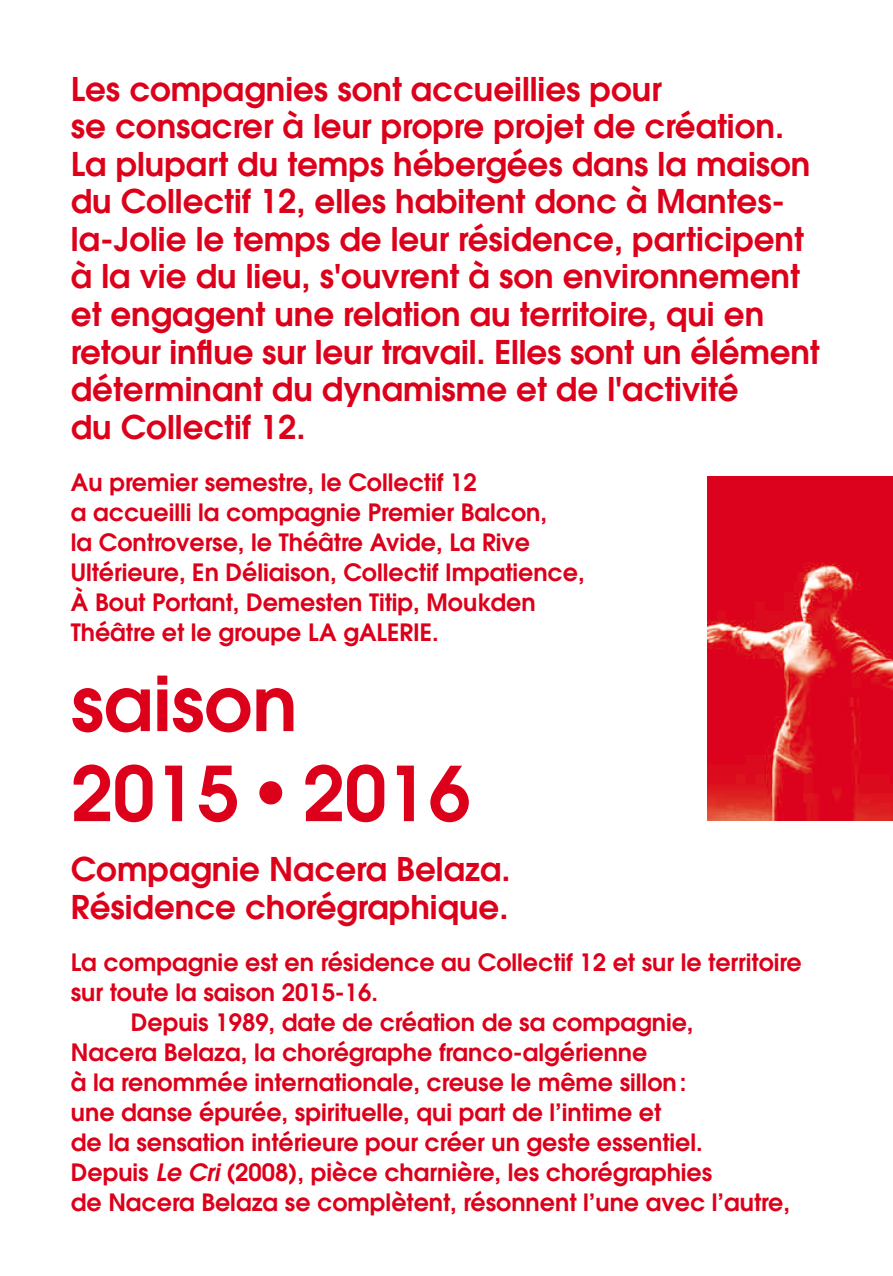
<style>
.page{position:relative;width:893px;height:1276px;background:#fff}
.page>*{position:absolute;margin:0;border:0;box-sizing:border-box;transform-origin:0 0}
.t1{font:600 75px/90px "ITC Avant Garde Pro";color:#dc001b}
.t2{font:600 32.5px/37.5px "ITC Avant Garde Pro";color:#dc001b}
.t3{font:600 23.75px/30px "ITC Avant Garde Pro";color:#dc001b}
.s1{font-style:italic}
</style>
<div class="page">
<img style="left:708px;top:476px;width:185px;height:344px">
<p class="t2" style="left:71px;top:70px;width:750px">Les compagnies sont accueillies pour<br>se consacrer à leur propre projet de création.<br>La plupart du temps hébergées dans la maison du Collectif 12, elles habitent donc à Mantes&shy;la-Jolie le temps de leur résidence, participent à la vie du lieu, s'ouvrent à son environnement et engagent une relation au territoire, qui en retour influe sur leur travail. Elles sont un élément déterminant du dynamisme et de l'activité<br>du Collectif 12.</p>
<p class="t3" style="left:71px;top:467px;width:515px">Au premier semestre, le Collectif 12<br>a accueilli la compagnie Premier Balcon,<br>la Controverse, le Théâtre Avide, La Rive Ultérieure, En Déliaison, Collectif Impatience, À Bout Portant, Demesten Titip, Moukden Théâtre et le groupe LA gALERIE.</p>
<h1 class="t1" style="left:71px;top:657px;width:401px">saison<br>2015•2016</h1>
<h2 class="t2" style="left:71px;top:850px;width:441px">Compagnie Nacera Belaza.<br>Résidence chorégraphique.</h2>
<p class="t3" style="left:71px;top:947px;width:732px">La compagnie est en résidence au Collectif 12 et sur le territoire</p>
<p class="t3" style="left:71px;top:977px;width:309px">sur toute la saison 2015-16.</p>
<p class="t3" style="left:131px;top:1007px;width:564px">Depuis 1989, date de création de sa compagnie,</p>
<p class="t3" style="left:71px;top:1037px;width:578px">Nacera Belaza, la chorégraphe franco-algérienne</p>
<p class="t3" style="left:71px;top:1067px;width:617px">à la renommée internationale, creuse le même sillon:</p>
<p class="t3" style="left:71px;top:1097px;width:592px">une danse épurée, spirituelle, qui part de l’intime et</p>
<p class="t3" style="left:71px;top:1127px;width:633px">de la sensation intérieure pour créer un geste essentiel.</p>
<p class="t3" style="left:71px;top:1157px;width:643px">Depuis <span class="s1">Le Cri</span> (2008), pièce charnière, les chorégraphies</p>
<p class="t3" style="left:71px;top:1187px;width:721px">de Nacera Belaza se complètent, résonnent l’une avec l’autre,</p>
</div>
